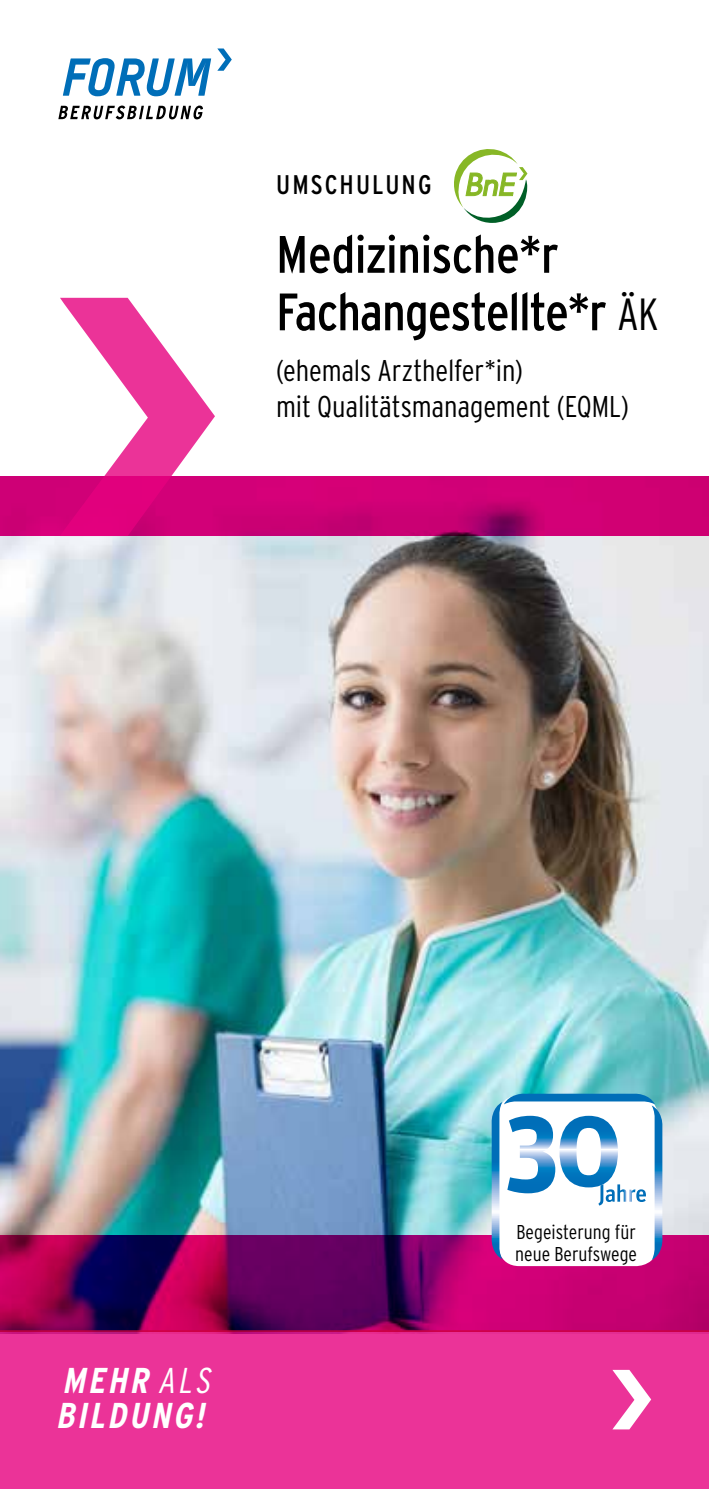
<style>
.page{position:relative;width:709px;height:1489px;background:#fff}
.page>*{position:absolute;margin:0;border:0;box-sizing:border-box;transform-origin:0 0}
.t1{font:condensed 52.5px/57.5px "Interstate";letter-spacing:-.015em;color:#000}
.t2{font:italic 700 condensed 36px/35px "Interstate";color:#fff}
.t3{font:300 condensed 30px/36px "Interstate";letter-spacing:-.005em;color:#000}
.t4{font:condensed 27px "Interstate";letter-spacing:.08em;color:#000}
.t5{font:300 condensed 20px/22.5px "Interstate";color:#000}
.s1{font-weight:300;font-size:45px}
.s2{font-weight:300}
</style>
<div class="page">
<svg style="left:454px;top:149px;width:73px;height:74px"></svg>
<img style="left:0;top:536px;width:709px;height:699px">
<svg style="left:58px;top:105px;width:145px;height:14px"></svg>
<svg style="left:63px;top:58px;width:148px;height:38px"></svg>
<svg style="left:217px;top:48px;width:15px;height:23px"></svg>
<svg style="left:0;top:476px;width:709px;height:60px;background:#cb0073"></svg>
<div style="left:0;top:1331px;width:709px;height:157px;background:#eb3398"></div>
<svg style="left:612px;top:1369px;width:39px;height:60px"></svg>
<svg style="left:60px;top:298px;width:155px;height:238px"></svg>
<svg style="left:0;top:1235px;width:709px;height:96px;background:#89005f"></svg>
<div style="left:497px;top:1094px;width:161px;height:171px;background:#fff;border-radius:23px"></div>
<svg style="left:491px;top:1093px;width:171px;height:166px"></svg>
<p class="t4" style="left:276px;top:168px;width:157px">UMSCHULUNG</p>
<h1 class="t1" style="left:276px;top:225px;width:384px">Medizinische*r<br>Fachangestellte*r <span class="s1">ÄK</span></h1>
<p class="t3" style="left:276px;top:352px;width:354px">(ehemals Arzthelfer*in)<br>mit Qualitätsmanagement (EQML)</p>
<p class="t2" style="left:56px;top:1362px;width:164px">MEHR <span class="s2">ALS<br></span>BILDUNG!</p>
<p class="t5" style="left:515px;top:1220px;width:123px">Begeisterung für neue Berufswege</p>
</div>
